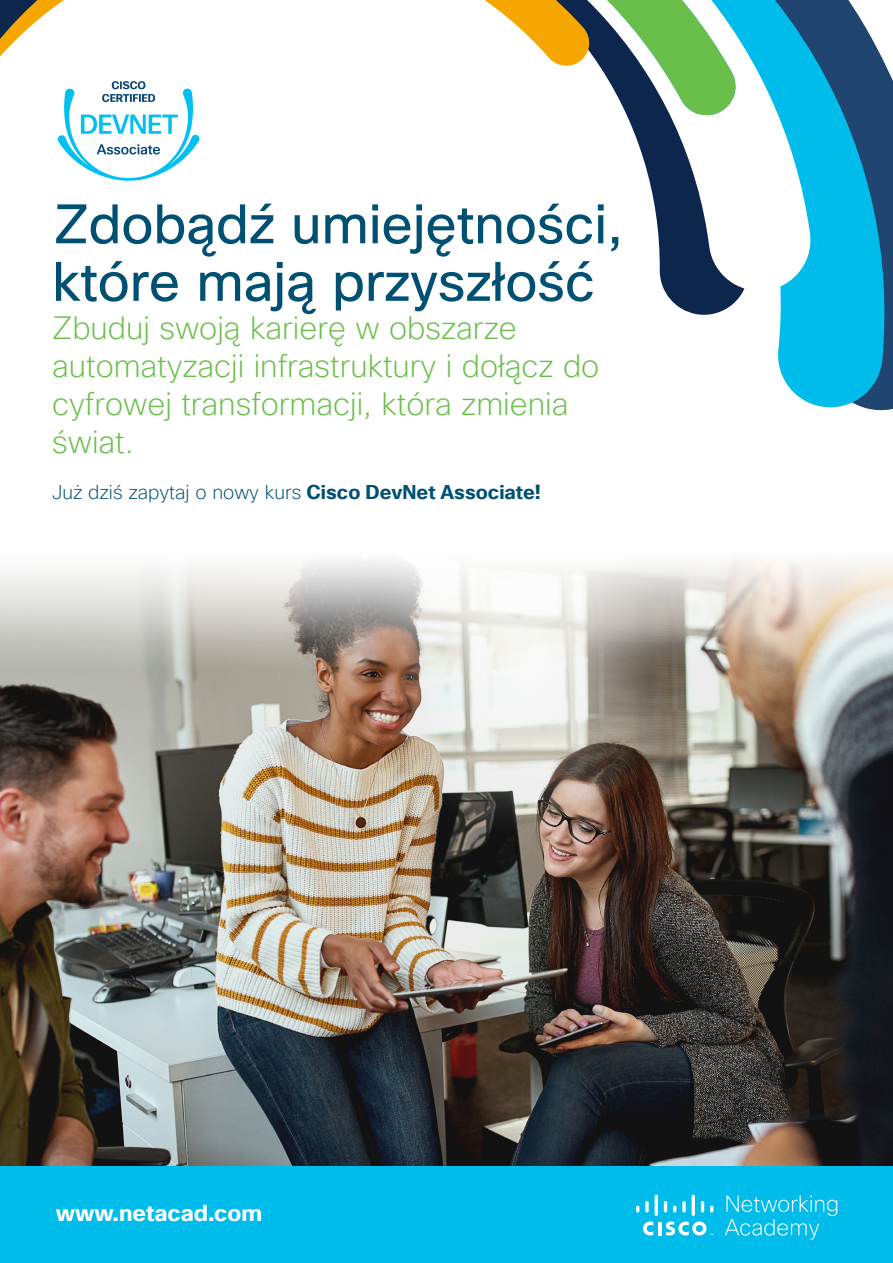
<style>
.page{position:relative;width:893px;height:1263px;background:#fff}
.page>*{position:absolute;margin:0;border:0;box-sizing:border-box;transform-origin:0 0}
.t1{font:54px/57.6px "Cisco Sans TT";color:#005073}
.t2{font:200 31.5px/37.8px "Cisco Sans TT";color:#69bf4a}
.t3{font:700 22.5px "Cisco Sans";color:#fff}
.t4{font:200 19.5px "Cisco Sans TT";color:#005073}
.s1{font-weight:700}
</style>
<div class="page">
<img style="left:0;top:560px;width:893px;height:606px">
<div style="left:0;top:1166px;width:893px;height:97px;background:#00bceb"></div>
<svg style="left:636px;top:1205px;width:3px;height:7px"></svg>
<svg style="left:645px;top:1201px;width:4px;height:11px"></svg>
<hr style="left:655px;top:1194px;width:3px;height:22px;background:#fff;border-radius:2px">
<svg style="left:664px;top:1201px;width:3px;height:11px"></svg>
<svg style="left:673px;top:1205px;width:3px;height:7px"></svg>
<svg style="left:682px;top:1201px;width:4px;height:11px"></svg>
<hr style="left:692px;top:1194px;width:3px;height:22px;background:#fff;border-radius:2px">
<svg style="left:701px;top:1201px;width:3px;height:11px"></svg>
<svg style="left:710px;top:1205px;width:3px;height:7px"></svg>
<svg style="left:643px;top:1221px;width:70px;height:14px"></svg>
<svg style="left:725px;top:1195px;width:112px;height:45px"></svg>
<svg style="left:778px;top:0;width:114px;height:411px;background:#1d9ac4"></svg>
<svg style="left:665px;top:292px;width:78px;height:23px;fill:#0d264d"></svg>
<svg style="left:627px;top:0;width:187px;height:292px"></svg>
<svg style="left:590px;top:0;width:147px;height:116px"></svg>
<svg style="left:0;top:0;width:590px;height:181px"></svg>
<p class="t1" style="left:52px;top:197px;width:573px">Zdobądź umiejętności, które mają przyszłość</p>
<p class="t2" style="left:52px;top:310px;width:549px">Zbuduj swoją karierę w obszarze automatyzacji infrastruktury i dołącz do cyfrowej transformacji, która zmienia świat.</p>
<p class="t4" style="left:52px;top:480px;width:490px">Już dziś zapytaj o nowy kurs <span class="s1">Cisco DevNet Associate!</span></p>
<p class="t3" style="left:56px;top:1199px;width:208px">www.netacad.com</p>
</div>
